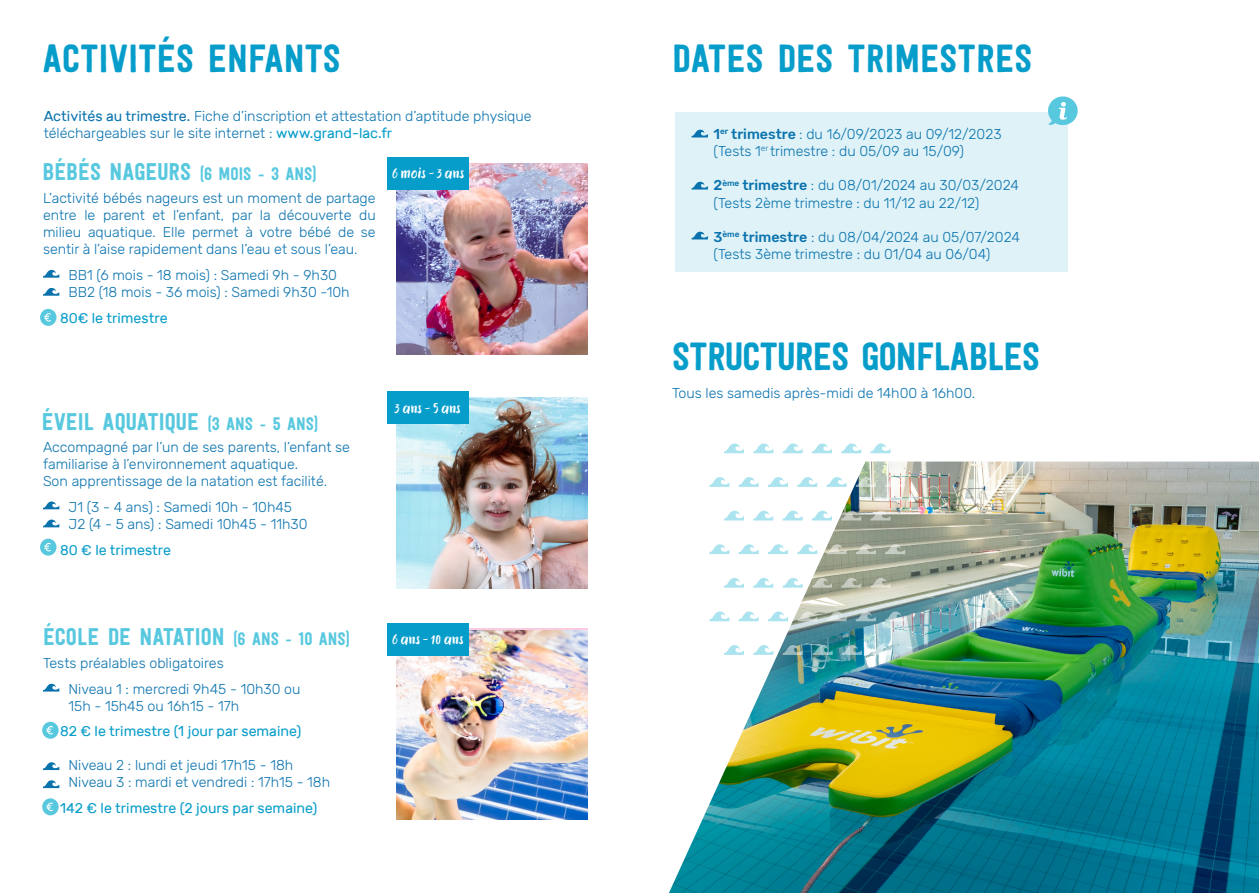
<style>
.page{position:relative;width:1259px;height:893px;background:#fff}
.page>*{position:absolute;margin:0;border:0;box-sizing:border-box;transform-origin:0 0}
.t1{font:39px "Festivo LC Basic";color:#079dca}
.t2{font:39px "Festivo LC Basic";letter-spacing:-.02em;color:#079dca}
.t3{font:24px "Festivo LC Basic";color:#58c8df}
.t4{font:15px "TT Rabbits Dummy";color:#fff}
.t5{font:300 14.25px/17.1px "Rubik";color:#0a73ae}
.t6{font:14.25px "Rubik";color:#079dca}
.s1{font-weight:400}
.s2{font-weight:400;color:#079dca}
.s3{font-size:18px}
.s4{font-weight:500}
</style>
<div class="page">
<img style="left:396px;top:630px;width:191px;height:189px">
<img style="left:396px;top:397px;width:191px;height:192px">
<img style="left:396px;top:164px;width:191px;height:191px">
<div style="left:675px;top:112px;width:392px;height:160px;background:#def2f7"></div>
<img style="left:669px;top:462px;width:590px;height:431px">
<svg style="left:885px;top:477px;width:20px;height:10px"></svg>
<svg style="left:870px;top:578px;width:20px;height:10px"></svg>
<svg style="left:885px;top:544px;width:20px;height:10px"></svg>
<svg style="left:885px;top:611px;width:20px;height:10px"></svg>
<svg style="left:856px;top:477px;width:20px;height:10px"></svg>
<svg style="left:826px;top:477px;width:20px;height:10px"></svg>
<svg style="left:870px;top:443px;width:20px;height:10px"></svg>
<svg style="left:841px;top:443px;width:20px;height:10px"></svg>
<svg style="left:870px;top:511px;width:20px;height:9px"></svg>
<svg style="left:841px;top:511px;width:20px;height:9px"></svg>
<svg style="left:841px;top:578px;width:20px;height:10px"></svg>
<svg style="left:812px;top:578px;width:20px;height:10px"></svg>
<svg style="left:856px;top:544px;width:20px;height:10px"></svg>
<svg style="left:826px;top:544px;width:20px;height:10px"></svg>
<svg style="left:856px;top:611px;width:20px;height:10px"></svg>
<svg style="left:826px;top:611px;width:20px;height:10px"></svg>
<svg style="left:797px;top:477px;width:20px;height:10px"></svg>
<svg style="left:768px;top:477px;width:20px;height:10px"></svg>
<svg style="left:812px;top:443px;width:20px;height:10px"></svg>
<svg style="left:782px;top:443px;width:20px;height:10px"></svg>
<svg style="left:812px;top:511px;width:20px;height:9px"></svg>
<svg style="left:782px;top:511px;width:20px;height:9px"></svg>
<svg style="left:782px;top:578px;width:20px;height:10px"></svg>
<svg style="left:797px;top:544px;width:20px;height:10px"></svg>
<svg style="left:768px;top:544px;width:20px;height:10px"></svg>
<svg style="left:782px;top:645px;width:20px;height:10px"></svg>
<svg style="left:753px;top:645px;width:20px;height:10px"></svg>
<svg style="left:797px;top:611px;width:20px;height:10px"></svg>
<svg style="left:768px;top:611px;width:20px;height:10px"></svg>
<svg style="left:753px;top:443px;width:20px;height:10px"></svg>
<svg style="left:724px;top:443px;width:20px;height:10px"></svg>
<svg style="left:753px;top:511px;width:20px;height:9px"></svg>
<svg style="left:724px;top:511px;width:20px;height:9px"></svg>
<svg style="left:738px;top:477px;width:20px;height:10px"></svg>
<svg style="left:709px;top:477px;width:20px;height:10px"></svg>
<svg style="left:753px;top:578px;width:20px;height:10px"></svg>
<svg style="left:724px;top:578px;width:20px;height:10px"></svg>
<svg style="left:738px;top:544px;width:20px;height:10px"></svg>
<svg style="left:709px;top:544px;width:20px;height:10px"></svg>
<svg style="left:724px;top:645px;width:20px;height:10px"></svg>
<svg style="left:738px;top:611px;width:20px;height:10px"></svg>
<svg style="left:709px;top:611px;width:20px;height:10px"></svg>
<svg style="left:40px;top:309px;width:16px;height:17px"></svg>
<svg style="left:40px;top:539px;width:16px;height:17px"></svg>
<svg style="left:42px;top:722px;width:17px;height:17px"></svg>
<svg style="left:42px;top:798px;width:17px;height:17px"></svg>
<svg style="left:43px;top:270px;width:16px;height:8px"></svg>
<svg style="left:691px;top:130px;width:17px;height:7px"></svg>
<svg style="left:43px;top:288px;width:16px;height:8px"></svg>
<svg style="left:691px;top:182px;width:17px;height:8px"></svg>
<svg style="left:43px;top:501px;width:16px;height:8px"></svg>
<svg style="left:43px;top:520px;width:16px;height:7px"></svg>
<svg style="left:691px;top:232px;width:17px;height:7px"></svg>
<svg style="left:43px;top:762px;width:16px;height:8px"></svg>
<svg style="left:43px;top:780px;width:16px;height:8px"></svg>
<svg style="left:43px;top:684px;width:16px;height:8px"></svg>
<div style="left:387px;top:157px;width:82px;height:33px;background:#079dca"></div>
<div style="left:387px;top:392px;width:81px;height:32px;background:#079dca"></div>
<div style="left:387px;top:623px;width:81px;height:33px;background:#079dca"></div>
<svg style="left:1048px;top:96px;width:30px;height:30px"></svg>
<svg style="left:871px;top:645px;width:20px;height:10px"></svg>
<svg style="left:842px;top:645px;width:20px;height:10px"></svg>
<svg style="left:812px;top:645px;width:20px;height:10px"></svg>
<p class="t1" style="left:43px;top:34px;width:300px">ACTIVITÉS ENFANTS</p>
<p class="t5" style="left:44px;top:108px;width:489px"><span class="s1">Activités au trimestre.</span> Fiche d’inscription et attestation d’aptitude physique téléchargeables sur le site internet : <span class="s2">www.grand-lac.fr</span></p>
<p class="t3" style="left:43px;top:158px;width:276px">BÉBÉS NAGEURS <span class="s3">(6 MOIS - 3 ANS)</span></p>
<p class="t5" style="left:43px;top:190px;width:334px;text-align:justify">L’activité bébés nageurs est un moment de partage entre le parent et l’enfant, par la découverte du milieu aquatique. Elle permet à votre bébé de se sentir à l’aise rapidement dans l’eau et sous l’eau.</p>
<p class="t5" style="left:47px;top:267px;width:291px">• BB1 (6 mois - 18 mois) : Samedi 9h - 9h30</p>
<p class="t5" style="left:47px;top:284px;width:304px">• BB2 (18 mois - 36 mois) : Samedi 9h30 -10h</p>
<p class="t6" style="left:60px;top:310px;width:109px">80€ le trimestre</p>
<p class="t4" style="left:392px;top:162px;width:74px">6 mois - 3 ans</p>
<p class="t3" style="left:42px;top:407px;width:278px">ÉVEIL AQUATIQUE <span class="s3">(3 ANS - 5 ANS)</span></p>
<p class="t5" style="left:43px;top:439px;width:308px">Accompagné par l’un de ses parents, l’enfant se familiarise à l’environnement aquatique.<br>Son apprentissage de la natation est facilité.</p>
<p class="t5" style="left:47px;top:499px;width:246px">• J1 (3 - 4 ans) : Samedi 10h - 10h45</p>
<p class="t5" style="left:47px;top:516px;width:262px">• J2 (4 - 5 ans) : Samedi 10h45 - 11h30</p>
<p class="t6" style="left:60px;top:542px;width:113px">80 € le trimestre</p>
<p class="t3" style="left:43px;top:622px;width:309px">ÉCOLE DE NATATION <span class="s3">(6 ANS - 10 ANS)</span></p>
<p class="t5" style="left:43px;top:655px;width:182px">Tests préalables obligatoires</p>
<p class="t5" style="left:47px;top:680px;width:255px">• Niveau 1 : mercredi 9h45 - 10h30 ou</p>
<p class="t5" style="left:69px;top:697px;width:172px">15h - 15h45 ou 16h15 - 17h</p>
<p class="t6" style="left:60px;top:723px;width:243px">82 € le trimestre (1 jour par semaine)</p>
<p class="t5" style="left:47px;top:757px;width:247px">• Niveau 2 : lundi et jeudi 17h15 - 18h</p>
<p class="t5" style="left:47px;top:774px;width:284px">• Niveau 3 : mardi et vendredi : 17h15 - 18h</p>
<p class="t6" style="left:60px;top:800px;width:259px">142 € le trimestre (2 jours par semaine)</p>
<p class="t4" style="left:395px;top:397px;width:67px">3 ans - 5 ans</p>
<p class="t4" style="left:392px;top:629px;width:73px">6 ans - 10 ans</p>
<p class="t1" style="left:672px;top:34px;width:362px">DATES DES TRIMESTRES</p>
<p class="t5" style="left:713px;top:126px;width:289px"><span class="s4">1</span><sup>er</sup> <span class="s4">trimestre</span> : du 16/09/2023 au 09/12/2023</p>
<p class="t5" style="left:713px;top:143px;width:252px">(Tests 1<sup>er</sup> trimestre : du 05/09 au 15/09)</p>
<p class="t5" style="left:713px;top:177px;width:307px"><span class="s4">2</span><sup>ème</sup> <span class="s4">trimestre</span> : du 08/01/2024 au 30/03/2024</p>
<p class="t5" style="left:713px;top:194px;width:267px">(Tests 2ème trimestre : du 11/12 au 22/12)</p>
<p class="t5" style="left:713px;top:229px;width:308px"><span class="s4">3</span><sup>ème</sup> <span class="s4">trimestre</span> : du 08/04/2024 au 05/07/2024</p>
<p class="t5" style="left:713px;top:246px;width:278px">(Tests 3ème trimestre : du 01/04 au 06/04)</p>
<p class="t2" style="left:672px;top:333px;width:369px">STRUCTURES GONFLABLES</p>
<p class="t5" style="left:672px;top:385px;width:305px">Tous les samedis après-midi de 14h00 à 16h00.</p>
</div>
